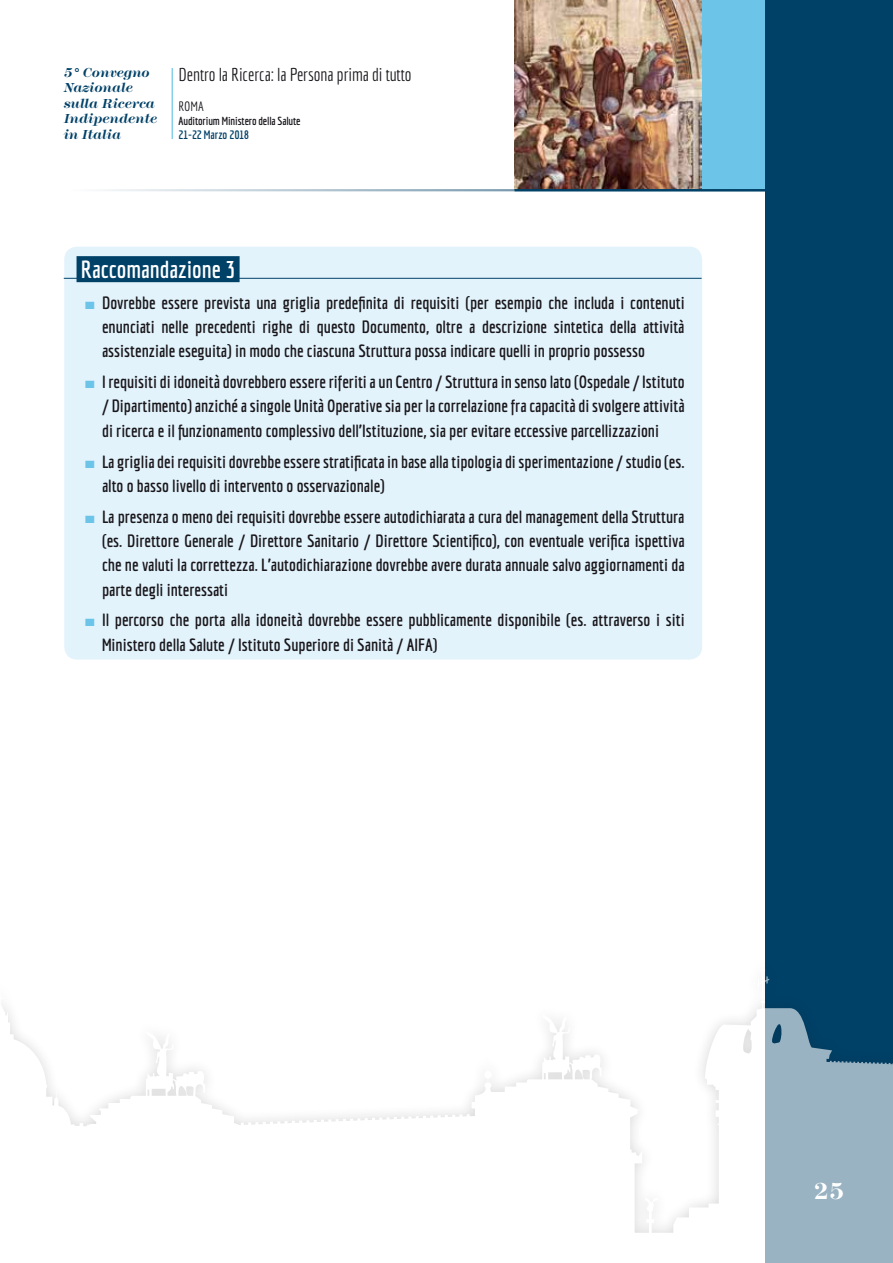
<style>
.page{position:relative;width:893px;height:1263px;background:#fff}
.page>*{position:absolute;margin:0;border:0;box-sizing:border-box;transform-origin:0 0}
.t1{font:700 24px "Economica";color:#fff}
.t2{font:700 24px "Modern Two Sixtn ITC";color:#fff}
.t3{font:18px "Economica";letter-spacing:-.005em;color:#1a171c}
.t4{font:700 17.25px/24.3px "Economica";color:#1a171c;text-align:justify}
.t5{font:italic 700 13.5px/15.6px "Modern Two Sixtn ITC";color:#004168}
.t6{font:13.2px "Economica";color:#1a171c}
.t7{font:700 12px "Economica";letter-spacing:-.005em;color:#004168}
.t8{font:700 11.4px "Economica";letter-spacing:-.01em;color:#1a171c}
.s1{color:#6cc4e9}
</style>
<div class="page">
<div style="left:702px;top:0;width:63px;height:189px;background:#6cc4e9"></div>
<img style="left:514px;top:0;width:188px;height:189px">
<div style="left:765px;top:0;width:128px;height:1263px;background:#004168"></div>
<hr style="left:172px;top:68px;width:1px;height:71px;background:#6cc4e9">
<hr style="left:64px;top:189px;width:829px;height:2px;background:#004168">
<svg style="left:2px;top:976px;width:891px;height:287px"></svg>
<div style="left:64px;top:247px;width:638px;height:412px;background:#e2f3fb;border-radius:13px"></div>
<div style="left:77px;top:256px;width:163px;height:26px;background:#004168"></div>
<hr style="left:64px;top:278px;width:638px;height:1px;background:#004168">
<p class="t5" style="left:64px;top:65px;width:95px">5° Convegno<br>Nazionale sulla Ricerca<br>Indipendente in Italia</p>
<p class="t3" style="left:178px;top:65px;width:234px">Dentro la Ricerca: la Persona prima di tutto</p>
<p class="t6" style="left:178px;top:99px;width:27px">ROMA</p>
<p class="t8" style="left:178px;top:114px;width:124px">Auditorium Ministero della Salute</p>
<p class="t7" style="left:178px;top:128px;width:72px">21-22 Marzo 2018</p>
<h1 class="t1" style="left:81px;top:255px;width:156px">Raccomandazione 3</h1>
<p class="t4" style="left:102px;top:290px;width:584px;text-indent:-17px"><span class="s1">■</span> Dovrebbe essere prevista una griglia predefinita di requisiti (per esempio che includa i contenuti enunciati nelle precedenti righe di questo Documento, oltre a descrizione sintetica della attività assistenziale eseguita) in modo che ciascuna Struttura possa indicare quelli in proprio possesso</p>
<p class="t4" style="left:102px;top:369px;width:584px;text-indent:-17px"><span class="s1">■</span> I requisiti di idoneità dovrebbero essere riferiti a un Centro / Struttura in senso lato (Ospedale / Istituto / Dipartimento) anziché a singole Unità Operative sia per la correlazione fra capacità di svolgere attività di ricerca e il funzionamento complessivo dell’Istituzione, sia per evitare eccessive parcellizzazioni</p>
<p class="t4" style="left:102px;top:449px;width:584px;text-indent:-17px"><span class="s1">■</span> La griglia dei requisiti dovrebbe essere stratificata in base alla tipologia di sperimentazione / studio (es. alto o basso livello di intervento o osservazionale)</p>
<p class="t4" style="left:102px;top:504px;width:584px;text-indent:-17px"><span class="s1">■</span> La presenza o meno dei requisiti dovrebbe essere autodichiarata a cura del management della Struttura (es. Direttore Generale / Direttore Sanitario / Direttore Scientifico), con eventuale verifica ispettiva che ne valuti la correttezza. L’autodichiarazione dovrebbe avere durata annuale salvo aggiornamenti da parte degli interessati</p>
<p class="t4" style="left:102px;top:608px;width:584px;text-indent:-17px"><span class="s1">■</span> Il percorso che porta alla idoneità dovrebbe essere pubblicamente disponibile (es. attraverso i siti<br>Ministero della Salute / Istituto Superiore di Sanità / AIFA)</p>
<h1 class="t2" style="left:814px;top:1178px;width:32px">25</h1>
</div>
